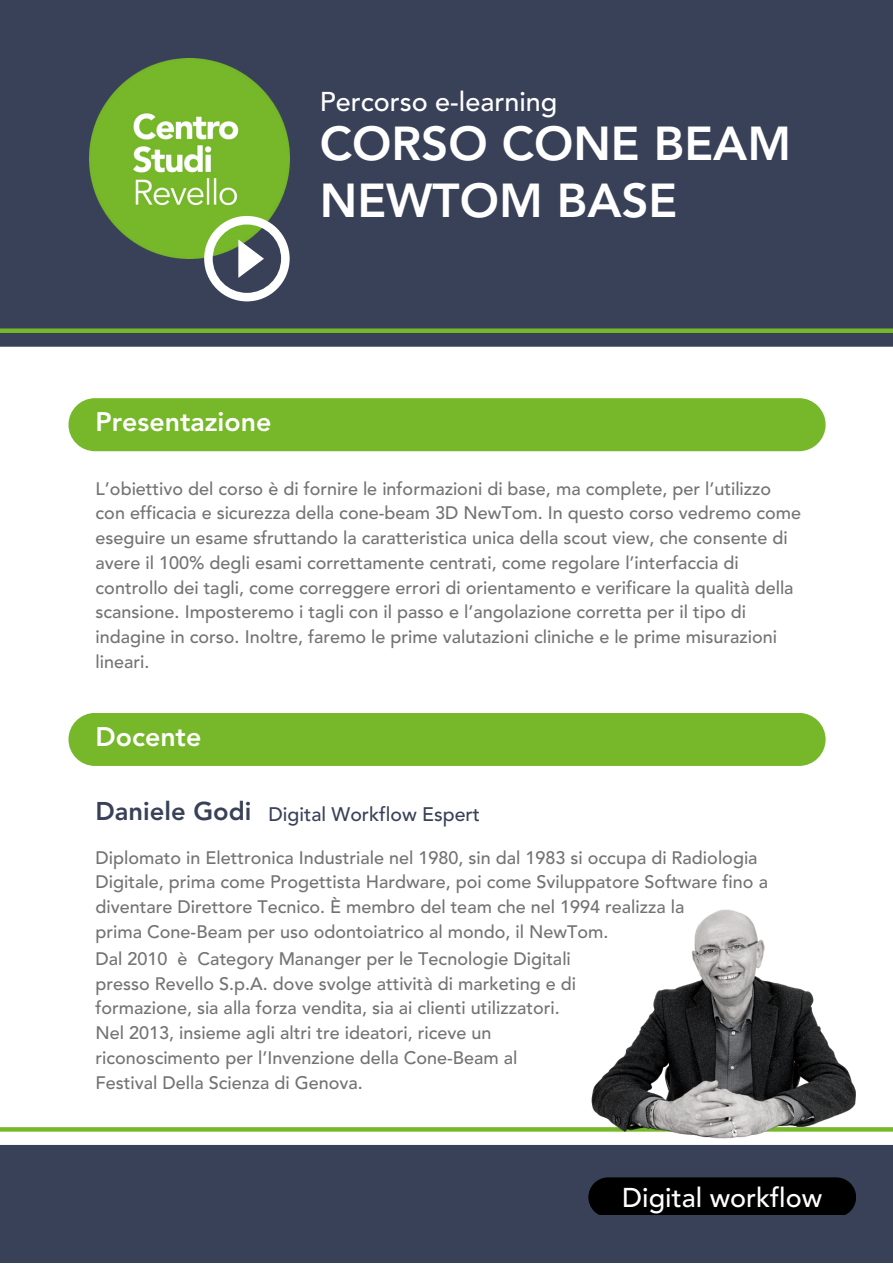
<style>
.page{position:relative;width:893px;height:1264px;background:#fff}
.page>*{position:absolute;margin:0;border:0;box-sizing:border-box;transform-origin:0 0}
.t1{font:800 47.25px/56.2px "Avenir LT Std";color:#fff}
.t2{font:500 27px "Avenir LT Std";color:#fff}
.t3{font:800 26.7px "Avenir LT Std";color:#fff}
.t4{font:500 19.5px "Avenir LT Std";color:#394158}
.t5{font:500 18px/24.8px "Avenir LT Std";color:#737373}
.s1{font-weight:800;font-size:25.5px}
</style>
<div class="page">
<div style="left:0;top:0;width:892px;height:1262px;background:#394158"></div>
<img style="left:89px;top:58px;width:200px;height:200px">
<svg style="left:204px;top:216px;width:85px;height:85px"></svg>
<div style="left:0;top:347px;width:892px;height:797px;background:#fff"></div>
<div style="left:588px;top:1177px;width:268px;height:37px;background:#000"></div>
<svg style="left:0;top:1127px;width:520px;height:4px;background:#7bba32"></svg>
<div style="left:0;top:328px;width:892px;height:5px;background:#76b82a"></div>
<div style="left:68px;top:398px;width:757px;height:53px;background:#76b82a;border-radius:27px"></div>
<div style="left:68px;top:713px;width:757px;height:53px;background:#76b82a;border-radius:27px"></div>
<img style="left:520px;top:871px;width:372px;height:274px">
<h2 class="t2" style="left:320px;top:91px;width:239px">Percorso e-learning</h2>
<h1 class="t1" style="left:320px;top:120px;width:473px">CORSO CONE BEAM<br>NEWTOM BASE</h1>
<h3 class="t3" style="left:96px;top:410px;width:177px">Presentazione</h3>
<p class="t5" style="left:96px;top:478px;width:707px">L’obiettivo del corso è di fornire le informazioni di base, ma complete, per l’utilizzo con efficacia e sicurezza della cone-beam 3D NewTom. In questo corso vedremo come eseguire un esame sfruttando la caratteristica unica della scout view, che consente di avere il 100% degli esami correttamente centrati, come regolare l’interfaccia di controllo dei tagli, come correggere errori di orientamento e verificare la qualità della scansione. Imposteremo i tagli con il passo e l’angolazione corretta per il tipo di indagine in corso. Inoltre, faremo le prime valutazioni cliniche e le prime misurazioni lineari.</p>
<h3 class="t3" style="left:96px;top:725px;width:107px">Docente</h3>
<p class="t4" style="left:96px;top:806px;width:386px"><span class="s1">Daniele Godi</span> Digital Workflow Espert</p>
<p class="t5" style="left:96px;top:846px;width:673px">Diplomato in Elettronica Industriale nel 1980, sin dal 1983 si occupa di Radiologia Digitale, prima come Progettista Hardware, poi come Sviluppatore Software fino a diventare Direttore Tecnico. È membro del team che nel 1994 realizza la<br>prima Cone-Beam per uso odontoiatrico al mondo, il NewTom.</p>
<p class="t5" style="left:96px;top:947px;width:482px">Dal 2010 è Category Mananger per le Tecnologie Digitali presso Revello S.p.A. dove svolge attività di marketing e di formazione, sia alla forza vendita, sia ai clienti utilizzatori.<br>Nel 2013, insieme agli altri tre ideatori, riceve un riconoscimento per l’Invenzione della Cone-Beam al Festival Della Scienza di Genova.</p>
<h2 class="t2" style="left:622px;top:1186px;width:201px">Digital workflow</h2>
</div>
